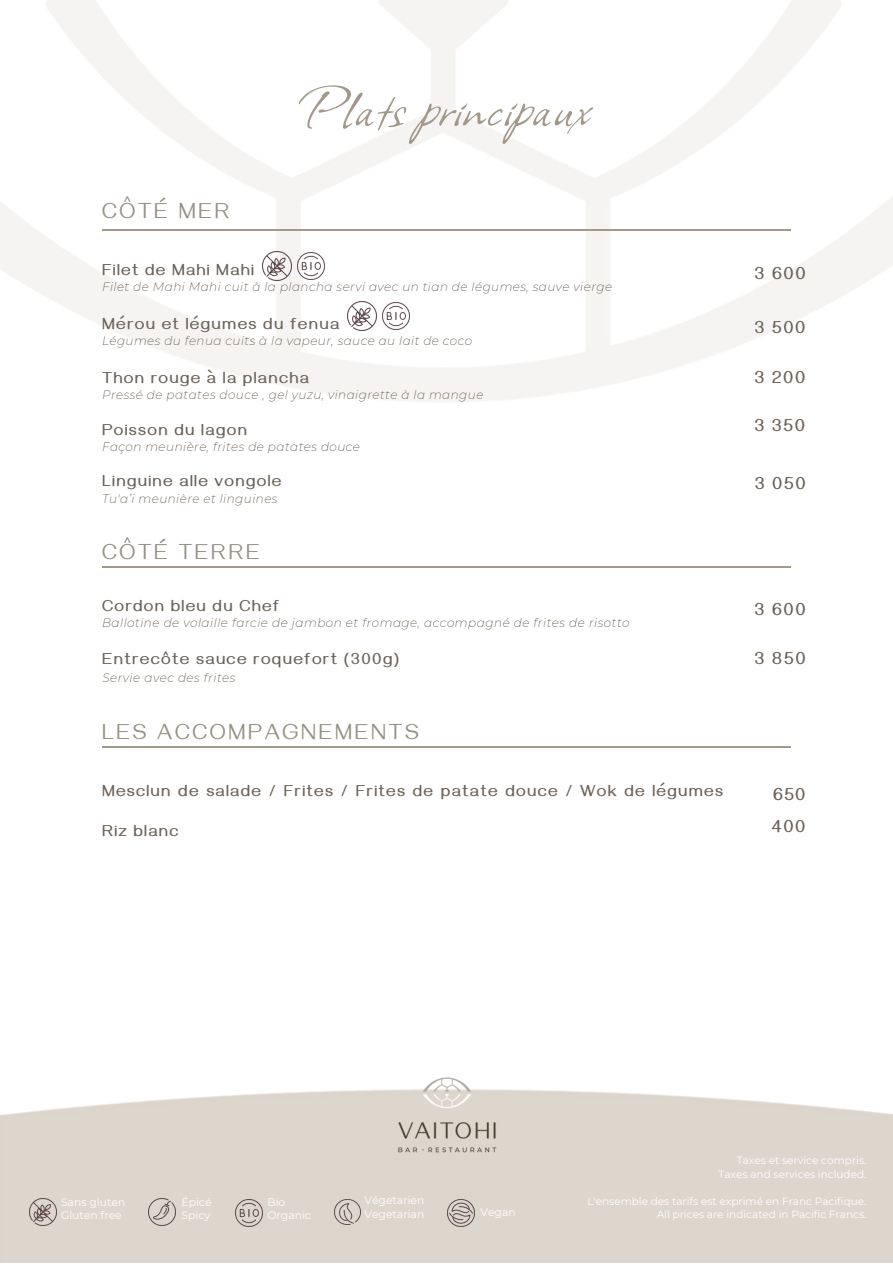
<style>
.page{position:relative;width:893px;height:1264px;background:#fff}
.page>*{position:absolute;margin:0;border:0;box-sizing:border-box;transform-origin:0 0}
.t1{font:67.5px "Allison";letter-spacing:.02em;color:#a2998a}
.t2{font:22.5px "Gayathri";letter-spacing:.12em;color:#979184}
.t3{font:700 18px "Gayathri";letter-spacing:.08em;color:#6c6259}
.t4{font:700 16.5px "Gayathri";letter-spacing:.08em;color:#6c6259}
.t5{font:italic 200 12px "Montserrat";letter-spacing:.04em;color:#4b3f30}
.t6{font:10.8px/13.5px "Montserrat";color:#fff}
.t7{font:10.5px/13.5px "Montserrat";color:#fff;text-align:right}
</style>
<div class="page">
<hr style="left:102px;top:566px;width:688px;height:2px;background:#a2998a">
<hr style="left:102px;top:746px;width:688px;height:1px;background:#a2998a">
<img style="left:0;top:0;width:892px;height:402px">
<hr style="left:102px;top:229px;width:688px;height:2px;background:#a2998a">
<img style="left:262px;top:251px;width:30px;height:29px">
<img style="left:298px;top:252px;width:27px;height:27px">
<img style="left:347px;top:301px;width:29px;height:29px">
<img style="left:382px;top:302px;width:27px;height:27px">
<div style="left:0;top:1089px;width:892px;height:173px;background:#ddd6cc"></div>
<img style="left:396px;top:1077px;width:101px;height:75px">
<img style="left:235px;top:1199px;width:27px;height:27px">
<img style="left:30px;top:1198px;width:27px;height:27px">
<img style="left:149px;top:1198px;width:27px;height:27px">
<img style="left:334px;top:1199px;width:26px;height:25px">
<img style="left:448px;top:1199px;width:27px;height:26px">
<p class="t2" style="left:102px;top:202px;width:129px">CÔTÉ MER</p>
<p class="t4" style="left:102px;top:263px;width:153px">Filet de Mahi Mahi</p>
<p class="t1" style="left:302px;top:64px;width:289px">Plats principaux</p>
<p class="t5" style="left:102px;top:279px;width:511px">Filet de Mahi Mahi cuit à la plancha servi avec un tian de légumes, sauve vierge</p>
<p class="t4" style="left:102px;top:317px;width:239px">Mérou et légumes du fenua</p>
<p class="t5" style="left:102px;top:333px;width:371px">Légumes du fenua cuits à la vapeur, sauce au lait de coco</p>
<p class="t4" style="left:102px;top:371px;width:208px">Thon rouge à la plancha</p>
<p class="t5" style="left:102px;top:387px;width:383px">Pressé de patates douce , gel yuzu, vinaigrette à la mangue</p>
<p class="t4" style="left:102px;top:423px;width:146px">Poisson du lagon</p>
<p class="t5" style="left:102px;top:440px;width:259px">Façon meunière, frites de patates douce</p>
<p class="t4" style="left:102px;top:474px;width:181px">Linguine alle vongole</p>
<p class="t5" style="left:102px;top:491px;width:177px">Tu'a’i meunière et linguines</p>
<p class="t2" style="left:102px;top:543px;width:159px">CÔTÉ TERRE</p>
<p class="t4" style="left:102px;top:598px;width:179px">Cordon bleu du Chef</p>
<p class="t5" style="left:102px;top:615px;width:529px">Ballotine de volaille farcie de jambon et fromage, accompagné de frites de risotto</p>
<p class="t3" style="left:754px;top:265px;width:53px">3 600</p>
<p class="t3" style="left:754px;top:319px;width:53px">3 500</p>
<p class="t3" style="left:754px;top:370px;width:52px">3 200</p>
<p class="t3" style="left:754px;top:418px;width:52px">3 350</p>
<p class="t3" style="left:754px;top:475px;width:53px">3 050</p>
<p class="t3" style="left:754px;top:601px;width:53px">3 600</p>
<p class="t4" style="left:102px;top:652px;width:299px">Entrecôte sauce roquefort (300g)</p>
<p class="t3" style="left:754px;top:650px;width:53px">3 850</p>
<p class="t5" style="left:102px;top:670px;width:135px">Servie avec des frites</p>
<p class="t2" style="left:102px;top:722px;width:318px">LES ACCOMPAGNEMENTS</p>
<p class="t4" style="left:102px;top:784px;width:622px">Mesclun de salade / Frites / Frites de patate douce / Wok de légumes</p>
<p class="t4" style="left:102px;top:823px;width:78px">Riz blanc</p>
<p class="t3" style="left:772px;top:786px;width:34px">650</p>
<p class="t3" style="left:771px;top:818px;width:35px">400</p>
<p class="t6" style="left:61px;top:1195px;width:66px">Sans gluten<br>Gluten free</p>
<p class="t6" style="left:181px;top:1195px;width:32px">Épicé<br>Spicy</p>
<p class="t6" style="left:267px;top:1195px;width:45px">Bio<br>Organic</p>
<p class="t6" style="left:364px;top:1193px;width:61px">Végetarien<br>Vegetarian</p>
<p class="t6" style="left:480px;top:1205px;width:37px">Vegan</p>
<p class="t7" style="left:736px;top:1153px;width:131px">Taxes et service compris.</p>
<p class="t7" style="left:718px;top:1166px;width:149px">Taxes and services included.</p>
<p class="t7" style="left:587px;top:1193px;width:280px">L'ensemble des tarifs est exprimé en Franc Pacifique.<br>All prices are indicated in Pacific Francs.</p>
</div>
